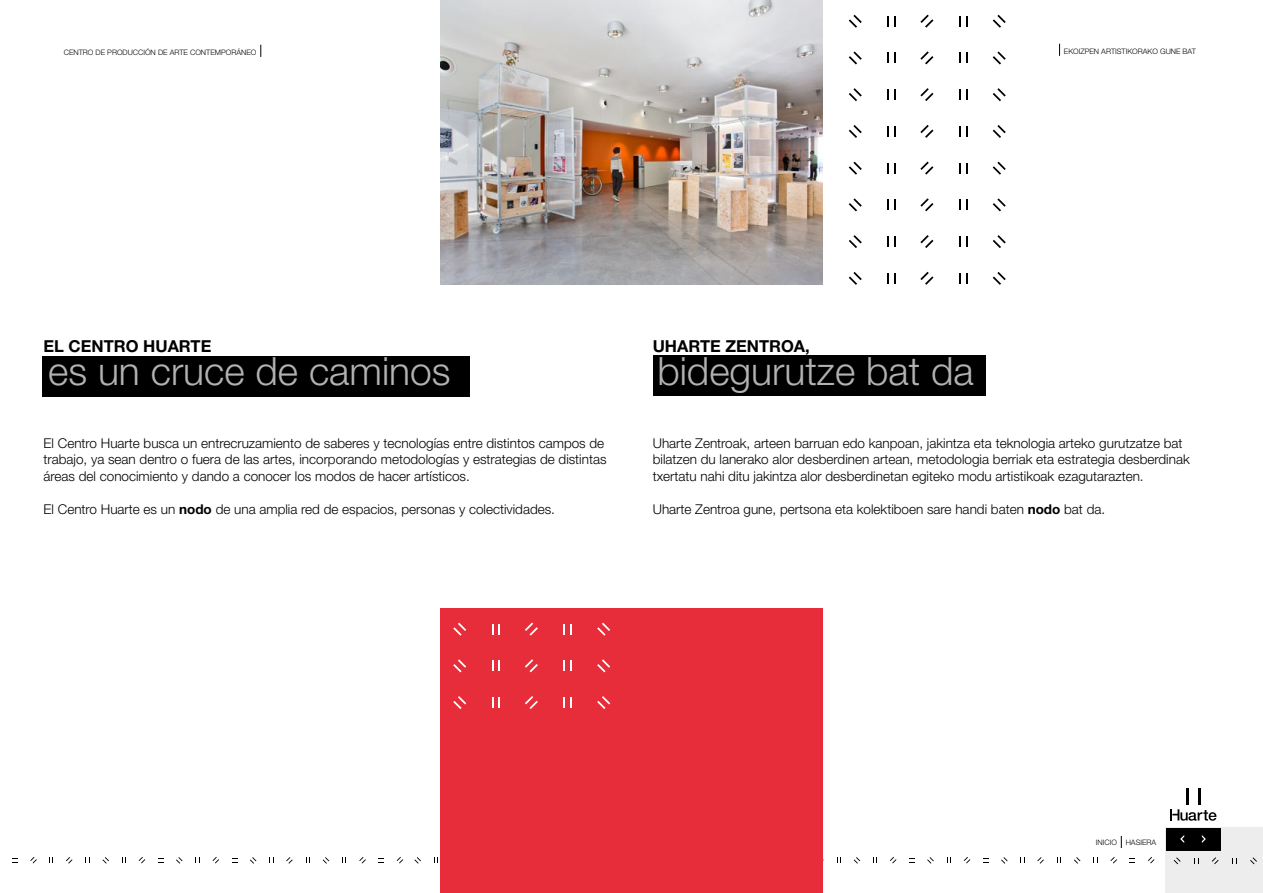
<style>
.page{position:relative;width:1263px;height:893px;background:#fff}
.page>*{position:absolute;margin:0;border:0;box-sizing:border-box;transform-origin:0 0}
.t1{font:300 39px "Helvetica Neue LT Std";color:#b3b2b2}
.t2{font:700 16.5px "Helvetica Neue LT Std";color:#000}
.t3{font:300 13.5px/16.5px "Helvetica Neue LT Std";color:#000}
.t4{font:300 7.5px "Helvetica Neue LT Std";color:#000}
.t5{font:300 7.5px "Helvetica Neue";color:#000}
.s1{font-weight:700}
</style>
<div class="page">
<div style="left:1165px;top:827px;width:98px;height:66px;background:#ededed"></div>
<svg style="left:1170px;top:809px;width:46px;height:12px"></svg>
<hr style="left:1186px;top:788px;width:3px;height:17px;background:#000">
<hr style="left:1197px;top:788px;width:3px;height:17px;background:#000">
<div style="left:1165px;top:827px;width:55px;height:23px;background:#000"></div>
<svg style="left:1202px;top:835px;width:4px;height:8px"></svg>
<svg style="left:1180px;top:835px;width:4px;height:8px"></svg>
<svg style="left:1121px;top:836px;width:1px;height:12px"></svg>
<svg style="left:1250px;top:857px;width:7px;height:7px"></svg>
<svg style="left:1174px;top:857px;width:6px;height:7px"></svg>
<svg style="left:1212px;top:857px;width:7px;height:7px"></svg>
<svg style="left:414px;top:857px;width:7px;height:7px"></svg>
<svg style="left:854px;top:857px;width:6px;height:7px"></svg>
<svg style="left:890px;top:857px;width:6px;height:6px"></svg>
<svg style="left:927px;top:857px;width:7px;height:7px"></svg>
<svg style="left:964px;top:857px;width:6px;height:6px"></svg>
<svg style="left:1074px;top:857px;width:6px;height:7px"></svg>
<svg style="left:1001px;top:857px;width:7px;height:7px"></svg>
<svg style="left:1037px;top:857px;width:7px;height:7px"></svg>
<svg style="left:1110px;top:857px;width:7px;height:6px"></svg>
<svg style="left:1148px;top:857px;width:6px;height:6px"></svg>
<svg style="left:30px;top:857px;width:7px;height:6px"></svg>
<svg style="left:102px;top:857px;width:7px;height:7px"></svg>
<svg style="left:66px;top:857px;width:6px;height:7px"></svg>
<svg style="left:139px;top:857px;width:6px;height:6px"></svg>
<svg style="left:176px;top:857px;width:7px;height:7px"></svg>
<svg style="left:213px;top:857px;width:6px;height:6px"></svg>
<svg style="left:378px;top:858px;width:6px;height:5px"></svg>
<svg style="left:323px;top:857px;width:6px;height:7px"></svg>
<svg style="left:250px;top:857px;width:6px;height:7px"></svg>
<svg style="left:286px;top:857px;width:7px;height:7px"></svg>
<svg style="left:359px;top:857px;width:7px;height:6px"></svg>
<svg style="left:397px;top:857px;width:6px;height:6px"></svg>
<div style="left:43px;top:356px;width:427px;height:40px;background:#000"></div>
<div style="left:653px;top:355px;width:332px;height:40px;background:#000"></div>
<div style="left:440px;top:608px;width:383px;height:285px;background:#e72d39"></div>
<img style="left:440px;top:0;width:383px;height:285px">
<svg style="left:261px;top:45px;width:1px;height:12px"></svg>
<svg style="left:959px;top:16px;width:8px;height:10px"></svg>
<svg style="left:993px;top:15px;width:13px;height:13px"></svg>
<svg style="left:887px;top:16px;width:9px;height:10px"></svg>
<svg style="left:849px;top:15px;width:13px;height:13px"></svg>
<svg style="left:920px;top:15px;width:13px;height:13px"></svg>
<svg style="left:959px;top:53px;width:8px;height:10px"></svg>
<svg style="left:993px;top:51px;width:13px;height:14px"></svg>
<svg style="left:887px;top:53px;width:9px;height:10px"></svg>
<svg style="left:849px;top:51px;width:13px;height:14px"></svg>
<svg style="left:920px;top:51px;width:13px;height:13px"></svg>
<svg style="left:959px;top:90px;width:8px;height:10px"></svg>
<svg style="left:993px;top:88px;width:13px;height:13px"></svg>
<svg style="left:887px;top:90px;width:9px;height:10px"></svg>
<svg style="left:849px;top:88px;width:13px;height:13px"></svg>
<svg style="left:920px;top:88px;width:13px;height:13px"></svg>
<svg style="left:959px;top:126px;width:8px;height:10px"></svg>
<svg style="left:993px;top:125px;width:13px;height:13px"></svg>
<svg style="left:887px;top:126px;width:9px;height:10px"></svg>
<svg style="left:849px;top:125px;width:13px;height:13px"></svg>
<svg style="left:920px;top:125px;width:13px;height:13px"></svg>
<svg style="left:959px;top:163px;width:8px;height:10px"></svg>
<svg style="left:993px;top:162px;width:13px;height:13px"></svg>
<svg style="left:887px;top:163px;width:9px;height:10px"></svg>
<svg style="left:849px;top:162px;width:13px;height:13px"></svg>
<svg style="left:920px;top:162px;width:13px;height:13px"></svg>
<svg style="left:959px;top:200px;width:8px;height:10px"></svg>
<svg style="left:993px;top:198px;width:13px;height:13px"></svg>
<svg style="left:887px;top:200px;width:9px;height:10px"></svg>
<svg style="left:849px;top:198px;width:13px;height:13px"></svg>
<svg style="left:920px;top:198px;width:13px;height:13px"></svg>
<svg style="left:959px;top:237px;width:8px;height:10px"></svg>
<svg style="left:993px;top:235px;width:13px;height:13px"></svg>
<svg style="left:887px;top:237px;width:9px;height:10px"></svg>
<svg style="left:849px;top:235px;width:13px;height:13px"></svg>
<svg style="left:920px;top:235px;width:13px;height:13px"></svg>
<svg style="left:959px;top:273px;width:8px;height:10px"></svg>
<svg style="left:993px;top:272px;width:13px;height:13px"></svg>
<svg style="left:887px;top:273px;width:9px;height:10px"></svg>
<svg style="left:849px;top:272px;width:13px;height:13px"></svg>
<svg style="left:920px;top:272px;width:13px;height:13px"></svg>
<svg style="left:563px;top:624px;width:9px;height:10px"></svg>
<svg style="left:597px;top:623px;width:13px;height:13px"></svg>
<svg style="left:492px;top:624px;width:8px;height:10px"></svg>
<svg style="left:453px;top:623px;width:13px;height:13px"></svg>
<svg style="left:525px;top:622px;width:13px;height:14px"></svg>
<svg style="left:563px;top:661px;width:9px;height:10px"></svg>
<svg style="left:597px;top:659px;width:13px;height:13px"></svg>
<svg style="left:492px;top:661px;width:8px;height:10px"></svg>
<svg style="left:453px;top:659px;width:13px;height:13px"></svg>
<svg style="left:525px;top:659px;width:13px;height:13px"></svg>
<svg style="left:563px;top:698px;width:9px;height:10px"></svg>
<svg style="left:597px;top:696px;width:13px;height:13px"></svg>
<svg style="left:492px;top:698px;width:8px;height:10px"></svg>
<svg style="left:453px;top:696px;width:13px;height:13px"></svg>
<svg style="left:525px;top:696px;width:13px;height:13px"></svg>
<svg style="left:1059px;top:44px;width:1px;height:12px"></svg>
<p class="t4" style="left:64px;top:47px;width:194px">CENTRO DE PRODUCCIÓN DE ARTE CONTEMPORÁNEO</p>
<p class="t4" style="left:1064px;top:46px;width:134px">EKOIZPEN ARTISTIKORAKO GUNE BAT</p>
<p class="t2" style="left:44px;top:336px;width:169px">EL CENTRO HUARTE</p>
<h1 class="t1" style="left:48px;top:347px;width:404px">es un cruce de caminos</h1>
<p class="t3" style="left:44px;top:435px;width:564px">El Centro Huarte busca un entrecruzamiento de saberes y tecnologías entre distintos campos de trabajo, ya sean dentro o fuera de las artes, incorporando metodologías y estrategias de distintas áreas del conocimiento y dando a conocer los modos de hacer artísticos.</p>
<p class="t3" style="left:44px;top:501px;width:513px">El Centro Huarte es un <span class="s1">nodo</span> de una amplia red de espacios, personas y colectividades.</p>
<p class="t2" style="left:653px;top:336px;width:159px">UHARTE ZENTROA,</p>
<h1 class="t1" style="left:657px;top:347px;width:318px">bidegurutze bat da</h1>
<p class="t3" style="left:653px;top:435px;width:538px">Uharte Zentroak, arteen barruan edo kanpoan, jakintza eta teknologia arteko gurutzatze bat bilatzen du lanerako alor desberdinen artean, metodologia berriak eta estrategia desberdinak txertatu nahi ditu jakintza alor desberdinetan egiteko modu artistikoak ezagutarazten.</p>
<p class="t3" style="left:653px;top:501px;width:454px">Uharte Zentroa gune, pertsona eta kolektiboen sare handi baten <span class="s1">nodo</span> bat da.</p>
<p class="t5" style="left:1096px;top:838px;width:62px">INICIO HASIERA</p>
</div>
